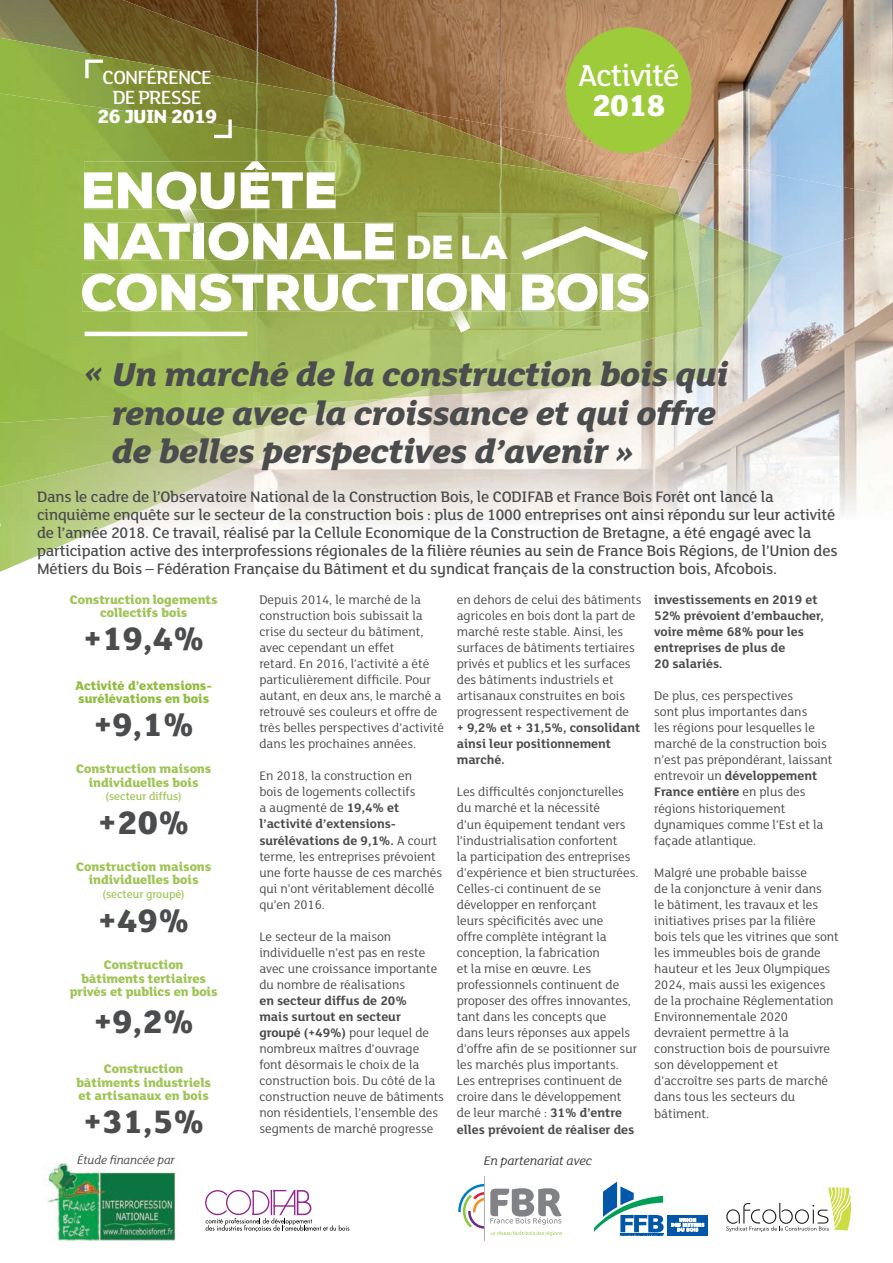
<style>
.page{position:relative;width:893px;height:1263px;background:#fff}
.page>*{position:absolute;margin:0;border:0;box-sizing:border-box;transform-origin:0 0}
.t1{font:900 51.3px/51px "Nexa";letter-spacing:-.01em;color:#fff}
.t2{font:italic 800 36px/38.5px "FS Lola";letter-spacing:-.02em;color:#4b4c4d}
.t3{font:800 35.25px "FS Lola";letter-spacing:-.005em;color:#4b4c4d}
.t4{font:500 32.85px "FS Lola";letter-spacing:-.025em;color:#fff}
.t5{font:800 32.85px "FS Lola";color:#fff}
.t6{font:500 20.7px/19.2px "FS Lola";letter-spacing:-.04em;color:#fff;text-align:center}
.t7{font:800 20.7px "FS Lola";letter-spacing:-.04em;color:#fff}
.t8{font:500 16.5px/18px "FS Lola";letter-spacing:-.01em;color:#4b4c4d}
.t9{font:13.5px/16px "FS Lola";color:#4b4c4d}
.t10{font:800 13.5px/13.5px "FS Lola";letter-spacing:-.005em;color:#9fc456;text-align:center}
.t11{font:700 13.5px/16px "FS Lola";color:#4b4c4d}
.t12{font:800 13.5px/13.5px "FS Lola";letter-spacing:-.005em;color:#90bc3d}
.t13{font:italic 13.5px "FS Lola";letter-spacing:-.01em;color:#3e3e3f}
.t14{font:italic 12.75px "FS Lola";letter-spacing:-.01em;color:#4b4c4d}
.t15{font:500 12px "FS Lola";letter-spacing:-.005em;color:#9fc456}
.s1{font-size:33.45px}
.s2{font-weight:700}
</style>
<div class="page">
<img style="left:406px;top:0;width:487px;height:51px">
<img style="left:571px;top:51px;width:322px;height:53px">
<img style="left:689px;top:104px;width:204px;height:52px">
<img style="left:696px;top:156px;width:197px;height:4px">
<img style="left:736px;top:258px;width:157px;height:259px">
<img style="left:683px;top:399px;width:53px;height:118px">
<img style="left:315px;top:399px;width:368px;height:127px">
<img style="left:210px;top:459px;width:105px;height:67px">
<img style="left:571px;top:110px;width:125px;height:50px">
<img style="left:642px;top:160px;width:251px;height:52px">
<img style="left:695px;top:212px;width:198px;height:46px">
<img style="left:263px;top:427px;width:105px;height:32px">
<img style="left:387px;top:399px;width:18px;height:15px">
<img style="left:53px;top:487px;width:210px;height:34px">
<img style="left:0;top:487px;width:53px;height:85px">
<img style="left:52px;top:520px;width:67px;height:29px">
<img style="left:0;top:0;width:406px;height:38px">
<img style="left:0;top:38px;width:571px;height:108px">
<img style="left:482px;top:217px;width:301px;height:182px">
<img style="left:642px;top:174px;width:41px;height:27px">
<img style="left:0;top:423px;width:263px;height:64px">
<img style="left:262px;top:399px;width:125px;height:28px">
<img style="left:482px;top:284px;width:221px;height:107px">
<img style="left:0;top:94px;width:375px;height:329px">
<img style="left:374px;top:146px;width:268px;height:183px">
<img style="left:642px;top:201px;width:53px;height:96px">
<img style="left:374px;top:329px;width:108px;height:70px">
<img style="left:481px;top:329px;width:84px;height:36px">
<img style="left:84px;top:161px;width:251px;height:48px">
<img style="left:84px;top:222px;width:311px;height:38px">
<img style="left:82px;top:273px;width:566px;height:38px">
<img style="left:450px;top:311px;width:20px;height:21px">
<img style="left:447px;top:301px;width:15px;height:10px">
<img style="left:180px;top:209px;width:18px;height:13px">
<svg style="left:178px;top:202px;width:13px;height:7px"></svg>
<img style="left:187px;top:222px;width:15px;height:12px">
<svg style="left:512px;top:222px;width:146px;height:45px"></svg>
<hr style="left:85px;top:332px;width:162px;height:4px;background:#fff">
<svg style="left:726px;top:1187px;width:125px;height:45px"></svg>
<div style="left:667px;top:1215px;width:41px;height:20px;background:#0157a8"></div>
<svg style="left:671px;top:1218px;width:33px;height:13px"></svg>
<svg style="left:594px;top:1181px;width:70px;height:55px"></svg>
<hr style="left:485px;top:1176px;width:1px;height:64px;background:#b0b1b5">
<svg style="left:458px;top:1184px;width:104px;height:52px"></svg>
<img style="left:44px;top:1164px;width:132px;height:77px">
<svg style="left:205px;top:1189px;width:144px;height:43px"></svg>
<svg style="left:84px;top:58px;width:22px;height:24px"></svg>
<svg style="left:211px;top:116px;width:22px;height:24px"></svg>
<div style="left:566px;top:27px;width:126px;height:126px;background:#9ecb3a;border-radius:50%"></div>
<h3 class="t6" style="left:103px;top:67px;width:111px">CONFÉRENCE<br>DE PRESSE</h3>
<h3 class="t7" style="left:97px;top:102px;width:122px">26 JUIN 2019</h3>
<h3 class="t4" style="left:578px;top:54px;width:103px">Activité</h3>
<h3 class="t5" style="left:592px;top:83px;width:75px">2018</h3>
<h1 class="t1" style="left:80px;top:165px;width:571px">ENOUÊTE<br>NATIONALE <span class="s1">DE LA<br></span>CONSTRUCTION BOIS</h1>
<h2 class="t2" style="left:85px;top:350px;width:20px">«</h2>
<h2 class="t2" style="left:112px;top:354px;width:618px">Un marché de la construction bois qui renoue avec la croissance et qui offre de belles perspectives d’avenir »</h2>
<p class="t8" style="left:37px;top:487px;width:802px">Dans le cadre de l’Observatoire National de la Construction Bois, le CODIFAB et France Bois Forêt ont lancé la cinquième enquête sur le secteur de la construction bois : plus de 1000 entreprises ont ainsi répondu sur leur activité de l’année 2018. Ce travail, réalisé par la Cellule Economique de la Construction de Bretagne, a été engagé avec la participation active des interprofessions régionales de la filière réunies au sein de France Bois Régions, de l’Union des Métiers du Bois – Fédération Française du Bâtiment et du syndicat français de la construction bois, Afcobois.</p>
<p class="t10" style="left:70px;top:592px;width:149px">Construction logements collectifs bois</p>
<h3 class="t3" style="left:83px;top:614px;width:123px">+19,4%</h3>
<p class="t12" style="left:75px;top:678px;width:138px">Activité d’extensions&shy;surélévations en bois</p>
<h3 class="t3" style="left:93px;top:700px;width:102px">+9,1%</h3>
<p class="t10" style="left:76px;top:761px;width:137px">Construction maisons individuelles bois</p>
<p class="t15" style="left:106px;top:789px;width:78px">(secteur diffus)</p>
<h3 class="t3" style="left:98px;top:798px;width:93px">+20%</h3>
<p class="t10" style="left:76px;top:859px;width:137px">Construction maisons individuelles bois</p>
<p class="t15" style="left:103px;top:886px;width:84px">(secteur groupé)</p>
<h3 class="t3" style="left:98px;top:896px;width:93px">+49%</h3>
<p class="t10" style="left:70px;top:957px;width:149px">Construction<br>bâtiments tertiaires privés et publics en bois</p>
<h3 class="t3" style="left:93px;top:997px;width:102px">+9,2%</h3>
<p class="t10" style="left:76px;top:1061px;width:136px">Construction bâtiments industriels et artisanaux en bois</p>
<h3 class="t3" style="left:83px;top:1097px;width:123px">+31,5%</h3>
<p class="t9" style="left:259px;top:591px;width:186px">Depuis 2014, le marché de la construction bois subissait la crise du secteur du bâtiment, avec cependant un effet<br>retard. En 2016, l’activité a été particulièrement difficile. Pour autant, en deux ans, le marché a retrouvé ses couleurs et offre de très belles perspectives d’activité dans les prochaines années.</p>
<p class="t9" style="left:259px;top:767px;width:184px">En 2018, la construction en<br>bois de logements collectifs<br>a augmenté de <span class="s2">19,4% et l’activité d’extensions&shy;surélévations de 9,1%.</span> A court terme, les entreprises prévoient une forte hausse de ces marchés qui n’ont véritablement décollé qu’en 2016.</p>
<p class="t9" style="left:259px;top:928px;width:179px">Le secteur de la maison individuelle n’est pas en reste avec une croissance importante du nombre de réalisations</p>
<p class="t9" style="left:259px;top:992px;width:186px"><span class="s2">en secteur diffus de 20%<br>mais surtout en secteur groupé (+49%)</span> pour lequel de nombreux maîtres d’ouvrage font désormais le choix de la construction bois. Du côté de la construction neuve de bâtiments non résidentiels, l’ensemble des segments de marché progresse</p>
<p class="t9" style="left:457px;top:591px;width:186px">en dehors de celui des bâtiments agricoles en bois dont la part de marché reste stable. Ainsi, les surfaces de bâtiments tertiaires privés et publics et les surfaces des bâtiments industriels et artisanaux construites en bois progressent respectivement de</p>
<p class="t11" style="left:457px;top:719px;width:185px">+ 9,2% et + 31,5%, consolidant ainsi leur positionnement marché.</p>
<p class="t9" style="left:457px;top:783px;width:183px">Les difficultés conjoncturelles du marché et la nécessité<br>d’un équipement tendant vers l’industrialisation confortent<br>la participation des entreprises d’expérience et bien structurées.<br>Celles-ci continuent de se développer en renforçant<br>leurs spécificités avec une<br>offre complète intégrant la conception, la fabrication<br>et la mise en œuvre. Les professionnels continuent de proposer des offres innovantes, tant dans les concepts que<br>dans leurs réponses aux appels d’offre afin de se positionner sur les marchés plus importants.<br>Les entreprises continuent de croire dans le développement de leur marché : <span class="s2">31% d’entre elles prévoient de réaliser des</span></p>
<p class="t14" style="left:77px;top:1151px;width:99px">Étude financée par</p>
<p class="t13" style="left:484px;top:1151px;width:110px">En partenariat avec</p>
<p class="t11" style="left:654px;top:591px;width:171px">investissements en 2019 et<br>52% prévoient d’embaucher, voire même 68% pour les entreprises de plus de<br>20 salariés.</p>
<p class="t9" style="left:654px;top:687px;width:180px">De plus, ces perspectives<br>sont plus importantes dans<br>les régions pour lesquelles le marché de la construction bois n’est pas prépondérant, laissant entrevoir un <span class="s2">développement<br>France entière</span> en plus des régions historiquement dynamiques comme l’Est et la façade atlantique.</p>
<p class="t9" style="left:654px;top:864px;width:186px">Malgré une probable baisse<br>de la conjoncture à venir dans<br>le bâtiment, les travaux et les initiatives prises par la filière bois tels que les vitrines que sont les immeubles bois de grande hauteur et les Jeux Olympiques<br>2024, mais aussi les exigences de la prochaine Réglementation<br>Environnementale 2020 devraient permettre à la construction bois de poursuivre son développement et d’accroître ses parts de marché dans tous les secteurs du bâtiment.</p>
</div>
